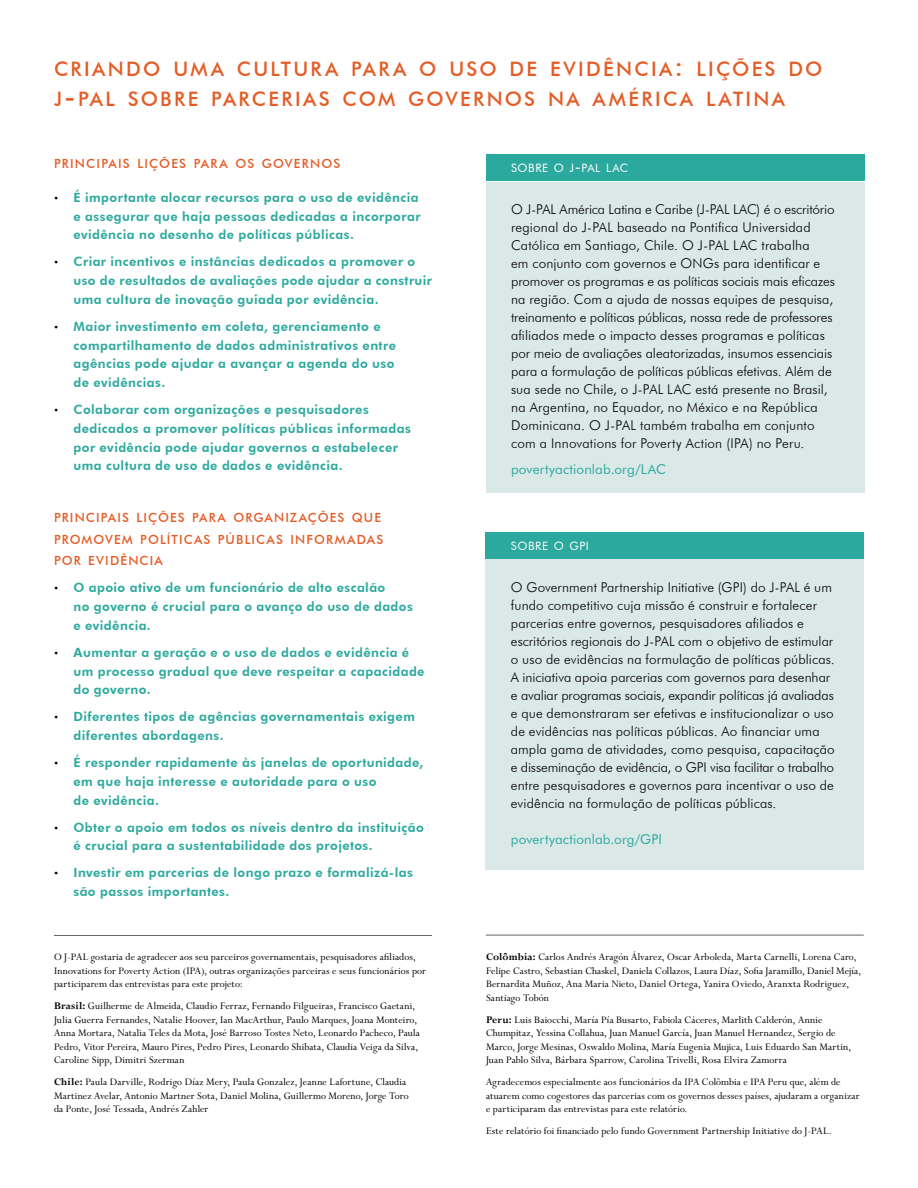
<style>
.page{position:relative;width:918px;height:1188px;background:#fff}
.page>*{position:absolute;margin:0;border:0;box-sizing:border-box;transform-origin:0 0}
.t1{font:500 19.95px/30px "Futura BT";letter-spacing:.115em;color:#e45c26}
.t2{font:300 13.5px/18px "Futura BT";letter-spacing:.005em;color:#000}
.t3{font:13.5px "Futura BT";letter-spacing:.01em;color:#2ca99e}
.t4{font:800 12.75px/18.8px "Futura BT";letter-spacing:.035em;color:#2ca99e}
.t5{font:500 12.6px/21.6px "Futura BT";letter-spacing:.09em;color:#e45c26}
.t6{font:11.55px "Futura BT";letter-spacing:.05em;color:#fff}
.t7{font:11.25px/13.5px "Perpetua MT Std";letter-spacing:.01em;color:#000}
.s1{font-size:28.5px}
.s2{font-family:"Perpetua MT Std";font-weight:400;font-size:12px;color:#000}
.s3{font-weight:700}
.s4{font-size:16.5px}
</style>
<div class="page">
<hr style="left:54px;top:935px;width:378px;height:1px;background:#636466">
<div style="left:486px;top:560px;width:378px;height:310px;background:#dae9e7"></div>
<div style="left:486px;top:532px;width:378px;height:27px;background:#2ca99e"></div>
<div style="left:486px;top:182px;width:378px;height:310px;background:#dae9e7"></div>
<div style="left:486px;top:154px;width:378px;height:27px;background:#2ca99e"></div>
<hr style="left:486px;top:935px;width:378px;height:1px;background:#636466">
<h1 class="t1" style="left:54px;top:53px;width:770px">CRIANDO UMA CULTURA PARA O USO DE EVIDÊNCIA<span class="s1">:</span> LIÇÕES DO<br>J<span class="s1">-</span>PAL SOBRE PARCERIAS COM GOVERNOS NA AMÉRICA LATINA</h1>
<p class="t5" style="left:54px;top:153px;width:288px">PRINCIPAIS LIÇÕES PARA OS GOVERNOS</p>
<p class="t4" style="left:74px;top:188px;width:349px;text-indent:-20px"><span class="s2">•</span> É importante alocar recursos para o uso de evidência e assegurar que haja pessoas dedicadas a incorporar evidência no desenho de políticas públicas.</p>
<p class="t4" style="left:73px;top:252px;width:360px;text-indent:-19px"><span class="s2">•</span> Criar incentivos e instâncias dedicados a promover o uso de resultados de avaliações pode ajudar a construir uma cultura de inovação guiada por evidência.</p>
<p class="t4" style="left:74px;top:317px;width:324px;text-indent:-20px"><span class="s2">•</span> Maior investimento em coleta, gerenciamento e compartilhamento de dados administrativos entre agências pode ajudar a avançar a agenda do uso de evidências.</p>
<p class="t4" style="left:73px;top:400px;width:339px;text-indent:-19px"><span class="s2">•</span> Colaborar com organizações e pesquisadores dedicados a promover políticas públicas informadas por evidência pode ajudar governos a estabelecer uma cultura de uso de dados e evidência.</p>
<p class="t5" style="left:54px;top:507px;width:331px">PRINCIPAIS LIÇÕES PARA ORGANIZAÇÕES QUE<br>PROMOVEM POLÍTICAS PÚBLICAS INFORMADAS<br>POR EVIDÊNCIA</p>
<p class="t4" style="left:73px;top:578px;width:341px;text-indent:-19px"><span class="s2">•</span> O apoio ativo de um funcionário de alto escalão<br>no governo é crucial para o avanço do uso de dados e evidência.</p>
<p class="t4" style="left:73px;top:643px;width:353px;text-indent:-19px"><span class="s2">•</span> Aumentar a geração e o uso de dados e evidência é um processo gradual que deve respeitar a capacidade do governo.</p>
<p class="t4" style="left:73px;top:707px;width:343px;text-indent:-19px"><span class="s2">•</span> Diferentes tipos de agências governamentais exigem diferentes abordagens.</p>
<p class="t4" style="left:74px;top:753px;width:352px;text-indent:-20px"><span class="s2">•</span> É responder rapidamente às janelas de oportunidade, em que haja interesse e autoridade para o uso<br>de evidência.</p>
<p class="t4" style="left:73px;top:818px;width:352px;text-indent:-19px"><span class="s2">•</span> Obter o apoio em todos os níveis dentro da instituição é crucial para a sustentabilidade dos projetos.</p>
<p class="t4" style="left:74px;top:863px;width:341px;text-indent:-20px"><span class="s2">•</span> Investir em parcerias de longo prazo e formalizá-las são passos importantes.</p>
<p class="t7" style="left:54px;top:951px;width:374px">O J-PAL gostaria de agradecer aos seu parceiros governamentais, pesquisadores afiliados,<br>Innovations for Poverty Action (IPA), outras organizações parceiras e seus funcionários por participarem das entrevistas para este projeto:</p>
<p class="t7" style="left:54px;top:1000px;width:367px"><span class="s3">Brasil:</span> Guilherme de Almeida, Claudio Ferraz, Fernando Filgueiras, Francisco Gaetani, Julia Guerra Fernandes, Natalie Hoover, Ian MacArthur, Paulo Marques, Joana Monteiro, Anna Mortara, Natalia Teles da Mota, José Barroso Tostes Neto, Leonardo Pacheco, Paula Pedro, Vitor Pereira, Mauro Pires, Pedro Pires, Leonardo Shibata, Claudia Veiga da Silva, Caroline Sipp, Dimitri Szerman</p>
<p class="t7" style="left:54px;top:1076px;width:356px"><span class="s3">Chile:</span> Paula Darville, Rodrigo Díaz Mery, Paula Gonzalez, Jeanne Lafortune, Claudia<br>Martinez Avelar, Antonio Martner Sota, Daniel Molina, Guillermo Moreno, Jorge Toro da Ponte, José Tessada, Andrés Zahler</p>
<p class="t6" style="left:511px;top:161px;width:119px">SOBRE O J<span class="s4">-</span>PAL LAC</p>
<p class="t2" style="left:511px;top:200px;width:326px">O J-PAL América Latina e Caribe (J-PAL LAC) é o escritório regional do J-PAL baseado na Pontifica Universidad Católica em Santiago, Chile. O J-PAL LAC trabalha<br>em conjunto com governos e ONGs para identificar e promover os programas e as políticas sociais mais eficazes na região. Com a ajuda de nossas equipes de pesquisa, treinamento e políticas públicas, nossa rede de professores afiliados mede o impacto desses programas e políticas por meio de avaliações aleatorizadas, insumos essenciais para a formulação de políticas públicas efetivas. Além de sua sede no Chile, o J-PAL LAC está presente no Brasil, na Argentina, no Equador, no México e na República Dominicana. O J-PAL também trabalha em conjunto com a Innovations for Poverty Action (IPA) no Peru.</p>
<p class="t3" style="left:511px;top:461px;width:157px">povertyactionlab.org/LAC</p>
<p class="t6" style="left:511px;top:539px;width:79px">SOBRE O GPI</p>
<p class="t2" style="left:511px;top:578px;width:325px">O Government Partnership Initiative (GPI) do J-PAL é um fundo competitivo cuja missão é construir e fortalecer parcerias entre governos, pesquisadores afiliados e escritórios regionais do J-PAL com o objetivo de estimular o uso de evidências na formulação de políticas públicas.<br>A iniciativa apoia parcerias com governos para desenhar e avaliar programas sociais, expandir políticas já avaliadas e que demonstraram ser efetivas e institucionalizar o uso de evidências nas políticas públicas. Ao financiar uma ampla gama de atividades, como pesquisa, capacitação e disseminação de evidência, o GPI visa facilitar o trabalho entre pesquisadores e governos para incentivar o uso de evidência na formulação de políticas públicas.</p>
<p class="t3" style="left:511px;top:831px;width:153px">povertyactionlab.org/GPI</p>
<p class="t7" style="left:486px;top:951px;width:376px"><span class="s3">Colômbia:</span> Carlos Andrés Aragón Álvarez, Oscar Arboleda, Marta Carnelli, Lorena Caro, Felipe Castro, Sebastian Chaskel, Daniela Collazos, Laura Díaz, Sofia Jaramillo, Daniel Mejía, Bernardita Muñoz, Ana Maria Nieto, Daniel Ortega, Yanira Oviedo, Aranxta Rodriguez, Santiago Tobón</p>
<p class="t7" style="left:486px;top:1013px;width:367px"><span class="s3">Peru:</span> Luis Baiocchi, María Pía Busarto, Fabiola Cáceres, Marlith Calderón, Annie Chumpitaz, Yessina Collahua, Juan Manuel García, Juan Manuel Hernandez, Sergio de Marco, Jorge Mesinas, Oswaldo Molina, María Eugenia Mujica, Luis Eduardo San Martin, Juan Pablo Silva, Bárbara Sparrow, Carolina Trivelli, Rosa Elvira Zamorra</p>
<p class="t7" style="left:486px;top:1076px;width:375px">Agradecemos especialmente aos funcionários da IPA Colômbia e IPA Peru que, além de atuarem como cogestores das parcerias com os governos desses países, ajudaram a organizar e participaram das entrevistas para este relatório.</p>
<p class="t7" style="left:486px;top:1125px;width:347px">Este relatório foi financiado pelo fundo Government Partnership Initiative do J-PAL.</p>
</div>
